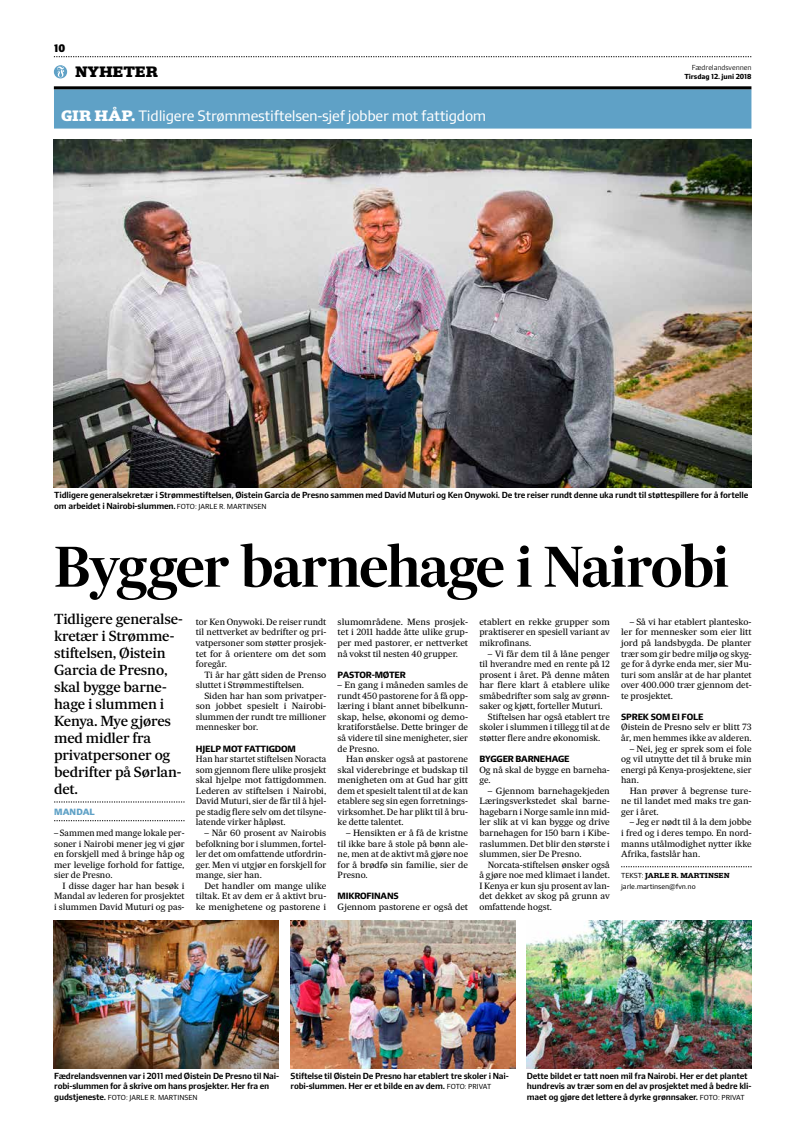
<style>
.page{position:relative;width:794px;height:1134px;background:#fff}
.page>*{position:absolute;margin:0;border:0;box-sizing:border-box;transform-origin:0 0}
.t1{font:600 55px "Sueca Hd";letter-spacing:-.04em;color:#000}
.t2{font:14.5px "Sueca Sans";letter-spacing:-.02em;color:#fff}
.t3{font:800 14.5px "Sueca Slab";letter-spacing:-.01em;color:#000}
.t4{font:500 14px/17px "Sueca Tx";letter-spacing:-.015em;color:#000}
.t5{font:800 10.5px "Sueca Sans";color:#000}
.t6{font:8.7px/10.6px "Sueca Tx";color:#000;text-align:justify}
.t7{font:700 8.7px "Sueca Sans";letter-spacing:-.025em;color:#000}
.t8{font:800 8.7px "Sueca Sans";letter-spacing:.01em;color:#5fa1c6}
.t9{font:600 8.5px/10.6px "Sueca Sans";letter-spacing:-.02em;color:#000}
.t10{font:7px "Sueca Sans";color:#000}
.t11{font:700 7px "Sueca Slab";color:#000}
.t12{font:700 7px "Sueca Sans";letter-spacing:-.01em;color:#000}
.t13{font:300 7px "Sueca Sans";letter-spacing:-.01em;color:#000}
.s1{font-family:"Sueca Slab";font-weight:800}
.s2{font-weight:400;font-size:7px}
.s3{font-family:"Sueca Sans";font-weight:400}
.s4{font-weight:600;font-size:8.5px}
</style>
<div class="page">
<svg style="left:54px;top:802px;width:130px;height:1px"></svg>
<svg style="left:54px;top:820px;width:130px;height:1px"></svg>
<svg style="left:621px;top:866px;width:130px;height:1px"></svg>
<div style="left:54px;top:89px;width:697px;height:40px;background:#5fa1c6"></div>
<img style="left:54px;top:139px;width:697px;height:349px">
<img style="left:54px;top:920px;width:225px;height:148px">
<img style="left:290px;top:920px;width:225px;height:148px">
<img style="left:526px;top:920px;width:225px;height:148px">
<hr style="left:54px;top:86px;width:697px;height:3px;background:#000">
<svg style="left:54px;top:57px;width:697px;height:1px"></svg>
<div style="left:54px;top:65px;width:13px;height:13px;background:#5fa1c6;border-radius:50%"></div>
<svg style="left:57px;top:66px;width:7px;height:11px"></svg>
<p class="t5" style="left:54px;top:42px;width:13px">10</p>
<h2 class="t3" style="left:75px;top:63px;width:84px">NYHETER</h2>
<h2 class="t2" style="left:61px;top:107px;width:427px"><span class="s1">GIR HÅP.</span> Tidligere Strømmestiftelsen-sjef jobber mot fattigdom</h2>
<p class="t13" style="left:692px;top:64px;width:61px">Fædrelandsvennen</p>
<p class="t12" style="left:684px;top:72px;width:69px">TIRSDAG 12. JUNI 2018</p>
<p class="t9" style="left:54px;top:490px;width:695px">Tidligere generalsekretær i Strømmestiftelsen, Øistein Garcia de Presno sammen med David Muturi og Ken Onywoki. De tre reiser rundt denne uka rundt til støttespillere for å fortelle om arbeidet i Nairobi-slummen. <span class="s2">Foto: Jarle R. Martinsen</span></p>
<h1 class="t1" style="left:54px;top:534px;width:677px">Bygger barnehage i Nairobi</h1>
<h3 class="t4" style="left:54px;top:611px;width:130px">Tidligere generalse&shy;kretær i Strømme&shy;stiftelsen, Øistein<br>Garcia de Presno, skal bygge barne&shy;hage i slummen i<br>Kenya. Mye gjøres med midler fra privatpersoner og bedrifter på Sørlan&shy;det.</h3>
<p class="t8" style="left:54px;top:806px;width:42px">MANDAL</p>
<p class="t6" style="left:54px;top:827px;width:132px">– Sammen med mange lokale per&shy;soner i Nairobi mener jeg vi gjør en forskjell med å bringe håp og mer levelige forhold for fattige, sier de Presno.</p>
<p class="t6" style="left:54px;top:880px;width:132px;text-indent:9px">I disse dager har han besøk i Mandal av lederen for prosjektet i slummen David Muturi og pas-</p>
<p class="t6" style="left:196px;top:616px;width:132px">tor Ken Onywoki. De reiser rundt til nettverket av bedrifter og pri&shy;vatpersoner som støtter prosjek&shy;tet for å orientere om det som foregår.</p>
<p class="t6" style="left:196px;top:669px;width:132px;text-indent:9px">Ti år har gått siden de Prenso sluttet i Strømmestiftelsen.</p>
<p class="t6" style="left:196px;top:690px;width:132px;text-indent:9px">Siden har han som privatper&shy;son jobbet spesielt i Nairobi&shy;slummen der rundt tre millioner mennesker bor.</p>
<p class="t7" style="left:196px;top:743px;width:101px">HJELP MOT FATTIGDOM</p>
<p class="t6" style="left:196px;top:754px;width:132px">Han har startet stiftelsen Noracta som gjennom flere ulike prosjekt skal hjelpe mot fattigdommen.<br>Lederen av stiftelsen i Nairobi, David Muturi, sier de får til å hjel&shy;pe stadig flere selv om det tilsyne&shy;latende virker håpløst.</p>
<p class="t6" style="left:196px;top:827px;width:132px;text-indent:9px">– Når 60 prosent av Nairobis befolkning bor i slummen, fortel&shy;ler det om omfattende utfordrin&shy;ger. Men vi utgjør en forskjell for mange, sier han.</p>
<p class="t6" style="left:196px;top:880px;width:132px;text-indent:9px">Det handler om mange ulike tiltak. Et av dem er å aktivt bru&shy;ke menighetene og pastorene i</p>
<p class="t6" style="left:338px;top:616px;width:132px">slumområdene. Mens prosjek&shy;tet i 2011 hadde åtte ulike grup&shy;per med pastorer, er nettverket nå vokst til nesten 40 grupper.</p>
<p class="t7" style="left:338px;top:669px;width:70px">PASTOR-MØTER</p>
<p class="t6" style="left:338px;top:680px;width:132px">– En gang i måneden samles de rundt 450 pastorene for å få opp&shy;læring i blant annet bibelkunn&shy;skap, helse, økonomi og demo&shy;kratiforståelse. Dette bringer de så videre til sine menigheter, sier de Presno.</p>
<p class="t6" style="left:338px;top:754px;width:132px;text-indent:9px">Han ønsker også at pastorene skal viderebringe et budskap til menigheten om at Gud har gitt dem et spesielt talent til at de kan etablere seg sin egen forretnings&shy;virksomhet. De har plikt til å bru&shy;ke dette talentet.</p>
<p class="t6" style="left:338px;top:827px;width:132px;text-indent:9px">– Hensikten er å få de kristne til ikke bare å stole på bønn ale&shy;ne, men at de aktivt må gjøre noe for å brødfø sin familie, sier de Presno.</p>
<p class="t7" style="left:338px;top:891px;width:62px">MIKROFINANS</p>
<p class="t6" style="left:338px;top:901px;width:132px">Gjennom pastorene er også det</p>
<p class="t6" style="left:479px;top:616px;width:132px">etablert en rekke grupper som praktiserer en spesiell variant av mikrofinans.</p>
<p class="t6" style="left:488px;top:648px;width:123px">– Vi får dem til å låne penger</p>
<p class="t6" style="left:479px;top:659px;width:132px">til hverandre med en rente på 12</p>
<p class="t6" style="left:479px;top:669px;width:132px">prosent i året. På denne måten</p>
<p class="t6" style="left:479px;top:680px;width:132px">har flere klart å etablere ulike</p>
<p class="t6" style="left:479px;top:690px;width:132px">småbedrifter som salg av grønn-</p>
<p class="t6" style="left:479px;top:701px;width:125px">saker og kjøtt, forteller Muturi.</p>
<p class="t6" style="left:488px;top:711px;width:123px">Stiftelsen har også etablert tre</p>
<p class="t6" style="left:479px;top:722px;width:132px">skoler i slummen i tillegg til at de</p>
<p class="t6" style="left:479px;top:732px;width:122px">støtter flere andre økonomisk.</p>
<p class="t7" style="left:479px;top:753px;width:92px">BYGGER BARNEHAGE</p>
<p class="t6" style="left:479px;top:764px;width:132px">Og nå skal de bygge en barneha&shy;ge.</p>
<p class="t6" style="left:479px;top:785px;width:132px;text-indent:9px">– Gjennom barnehagekjeden Læringsverkstedet skal barne&shy;hagebarn i Norge samle inn mid&shy;ler slik at vi kan bygge og drive barnehagen for 150 barn i Kibe&shy;raslummen. Det blir den største i slummen, sier De Presno.</p>
<p class="t6" style="left:479px;top:859px;width:132px;text-indent:9px">Norcata-stiftelsen ønsker også å gjøre noe med klimaet i landet.<br>I Kenya er kun sju prosent av lan&shy;det dekket av skog på grunn av omfattende hogst.</p>
<p class="t6" style="left:621px;top:616px;width:132px;text-indent:9px">– Så vi har etablert plantesko&shy;ler for mennesker som eier litt jord på landsbygda. De planter trær som gir bedre miljø og skyg&shy;ge for å dyrke enda mer, sier Mu&shy;turi som anslår at de har plantet over 400.000 trær gjennom det&shy;te prosjektet.</p>
<p class="t7" style="left:621px;top:711px;width:84px">SPREK SOM EI FOLE</p>
<p class="t6" style="left:621px;top:722px;width:132px">Øistein de Presno selv er blitt 73 år, men hemmes ikke av alderen.</p>
<p class="t6" style="left:621px;top:743px;width:132px;text-indent:9px">– Nei, jeg er sprek som ei fole og vil utnytte det til å bruke min energi på Kenya-prosjektene, sier han.</p>
<p class="t6" style="left:621px;top:785px;width:132px;text-indent:9px">Han prøver å begrense ture&shy;ne til landet med maks tre gan&shy;ger i året.</p>
<p class="t6" style="left:621px;top:817px;width:132px;text-indent:8px">– Jeg er nødt til å la dem jobbe i fred og i deres tempo. En nord&shy;manns utålmodighet nytter ikke Afrika, fastslår han.</p>
<p class="t11" style="left:621px;top:871px;width:110px"><span class="s3">Tekst:</span> JARLE R. MARTINSEN</p>
<p class="t10" style="left:621px;top:882px;width:76px">jarle.martinsen@fvn.no</p>
<p class="t9" style="left:54px;top:1070px;width:226px">Fædrelandsvennen var i 2011 med Øistein De Presno til Nai&shy;robi-slummen for å skrive om hans prosjekter. Her fra en</p>
<p class="t10" style="left:54px;top:1093px;width:145px"><span class="s4">gudstjeneste.</span> Foto: Jarle R. Martinsen</p>
<p class="t9" style="left:290px;top:1070px;width:220px">Stiftelse til Øistein De Presno har etablert tre skoler i Nai&shy;robi-slummen. Her er et bilde en av dem. <span class="s2">Foto: Privat</span></p>
<p class="t9" style="left:527px;top:1070px;width:226px">Dette bildet er tatt noen mil fra Nairobi. Her er det plantet hundrevis av trær som en del av prosjektet med å bedre kli&shy;maet og gjøre det lettere å dyrke grønnsaker. <span class="s2">Foto: Privat</span></p>
</div>
